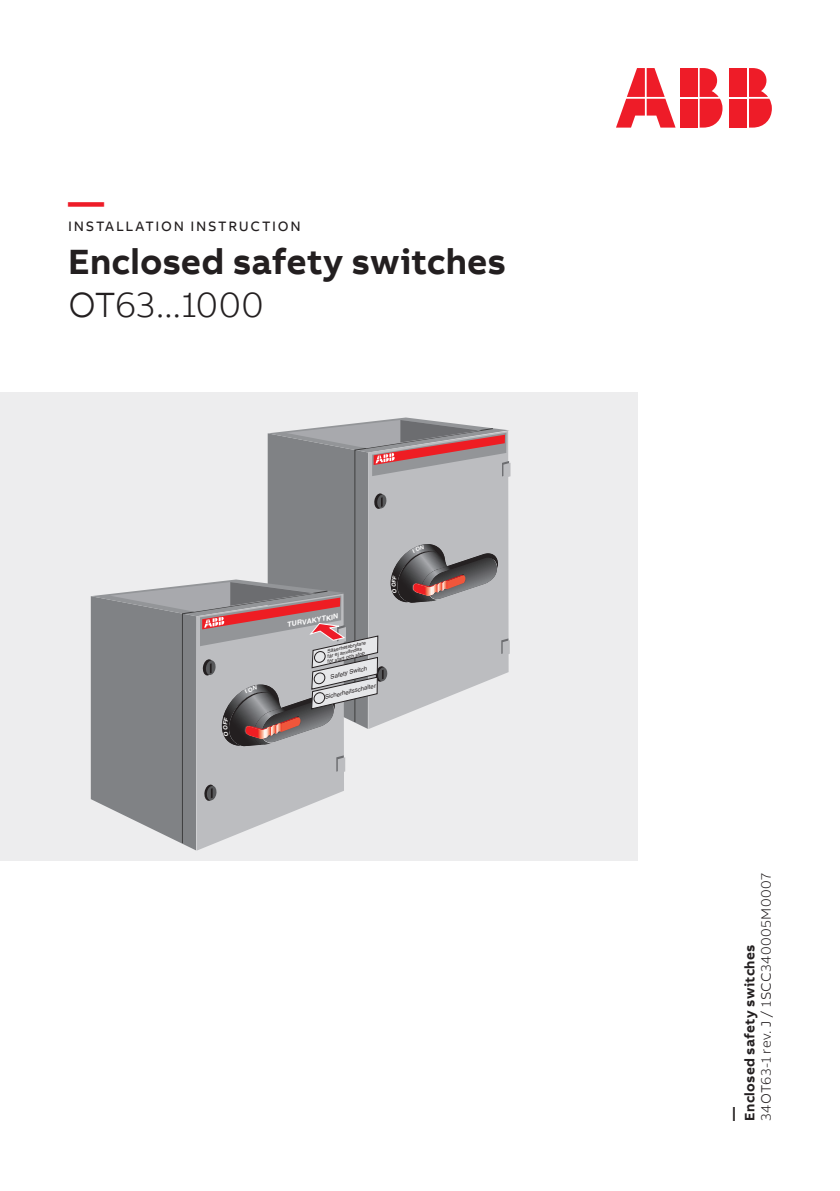
<style>
.page{position:relative;width:840px;height:1191px;background:#fff}
.page>*{position:absolute;margin:0;border:0;box-sizing:border-box;transform-origin:0 0}
.Information_Level_Su{font:700 36px "AB Bvoice";letter-spacing:.005em;color:#231f20}
.Information_Level_Su-2{font:300 36px "AB Bvoice";letter-spacing:-.01em;color:#231f20}
.Information_Level_He{font:700 36px "AB Bvoice";color:#ee1c28}
.Information_Level_Su-3{font:300 14px "AB Bvoice";letter-spacing:.03em;color:#231f20}
.Information_Level_Ca{font:14px "AB Bvoice";letter-spacing:.125em;color:#231f20}
.Information_Level_He-2{font:700 14px/16.6px "AB Bvoice";letter-spacing:.025em;color:#231f20}
.t1{font:italic 700 7px "Helvetica";color:#fff}
.t2{font:italic 5.8px "Helvetica";color:#231f20;scale:1.05 1}
.t3{font:italic 5px/5px "Helvetica";color:#231f20;scale:1.05 1}
</style>
<div class="page">
<div style="left:729px;top:68px;width:17px;height:29px;background:#ee1c28"></div>
<div style="left:729px;top:99px;width:17px;height:29px;background:#ee1c28"></div>
<svg style="left:749px;top:68px;width:22px;height:60px"></svg>
<svg style="left:616px;top:68px;width:59px;height:60px"></svg>
<div style="left:680px;top:68px;width:17px;height:29px;background:#ee1c28"></div>
<div style="left:680px;top:99px;width:17px;height:29px;background:#ee1c28"></div>
<svg style="left:699px;top:68px;width:23px;height:60px"></svg>
<div style="left:0;top:392px;width:637px;height:468px;background:#ededee"></div>
<svg style="left:91px;top:417px;width:419px;height:433px"></svg>
<p class="Information_Level_He" style="left:68px;top:179px;width:37px">—</p>
<p class="Information_Level_Ca" style="left:68px;top:217px;width:234px">INSTALLATION INSTRUCTION</p>
<p class="Information_Level_Su" style="left:68px;top:239px;width:439px">Enclosed safety switches</p>
<p class="Information_Level_Su-2" style="left:68px;top:284px;width:197px">OT63...1000</p>
<p class="t1" style="left:286px;top:620px;width:53px;rotate:-10deg">TURVAKYTKIN</p>
<p class="t3" style="left:324px;top:649px;width:41px;text-indent:2px;rotate:-13deg">Säkerhetsbrytare får ej användas för start och stop</p>
<p class="t2" style="left:329px;top:673px;width:37px;rotate:-13deg">Safety Switch</p>
<p class="t2" style="left:324px;top:694px;width:51px;rotate:-13deg">Sicherheitsschalter</p>
<p class="Information_Level_Su-3" style="left:757px;top:1121px;width:249px;rotate:-90deg">34OT63-1 rev. J / 1SCC340005M0007</p>
<p class="Information_Level_He-2" style="left:724px;top:1121px;width:178px;rotate:-90deg">—<br>Enclosed safety switches</p>
</div>
